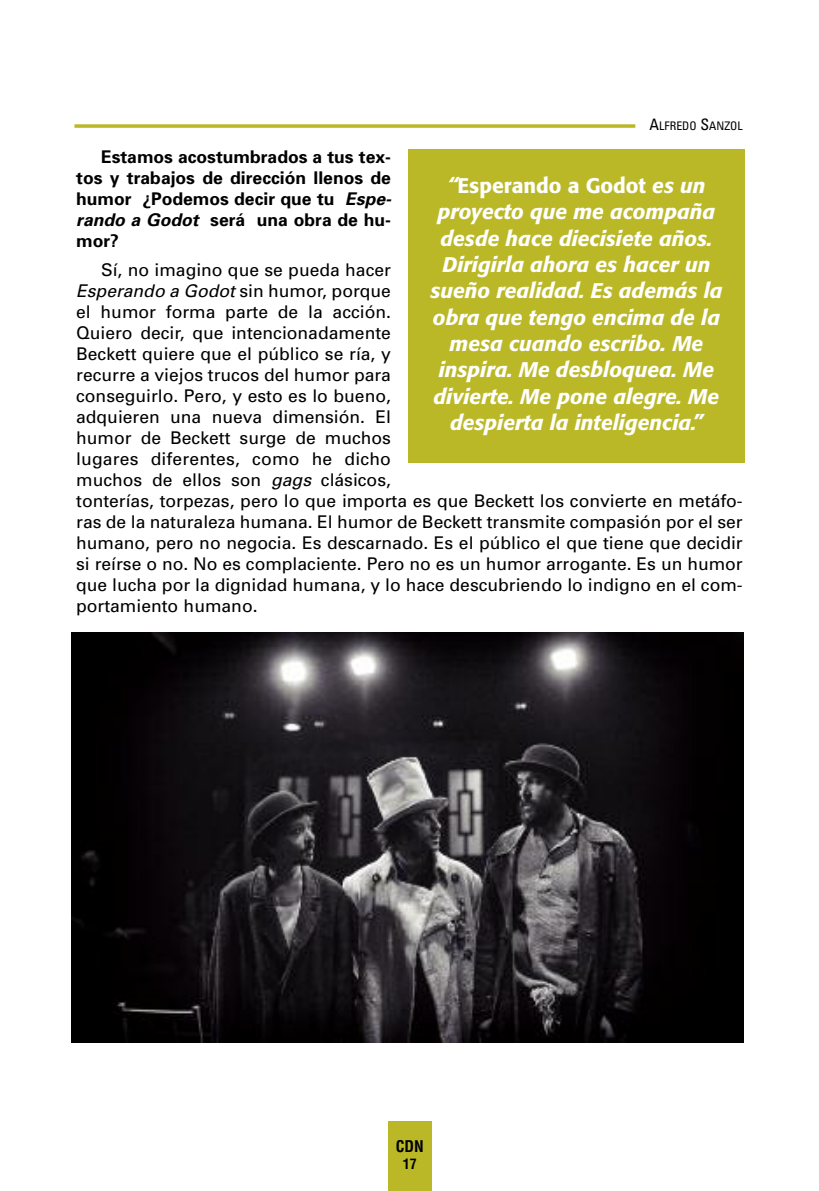
<style>
.page{position:relative;width:819px;height:1191px;background:#fff}
.page>*{position:absolute;margin:0;border:0;box-sizing:border-box;transform-origin:0 0}
.t1{font:italic 500 21px/26.2px "Formata";color:#fff;text-align:center}
.t2{font:17.5px/21px "Univers";color:#000}
.t3{font:700 17.5px/21px "Univers";color:#000;text-align:justify}
.t4{font:700 condensed 15.75px "Helvetica";color:#000}
.t5{font:700 condensed 14px "Helvetica";color:#000}
.t6{font:condensed 11.9px "Univers";color:#000}
.s1{font-size:15.75px}
.s2{font-style:italic}
.s3{font-style:normal}
</style>
<div class="page">
<svg style="left:74px;top:124px;width:561px;height:4px;background:#c3c042"></svg>
<div style="left:388px;top:1121px;width:43px;height:70px;background:#bbb828"></div>
<div style="left:408px;top:149px;width:336px;height:313px;background:#bbb828"></div>
<img style="left:71px;top:632px;width:672px;height:410px">
<p class="t6" style="left:649px;top:121px;width:95px"><span class="s1">A</span>LFREDO <span class="s1">S</span>ANZOL</p>
<p class="t3" style="left:76px;top:148px;width:317px;text-indent:25px">Estamos acostumbrados a tus tex&shy;tos y trabajos de dirección llenos de humor ¿Podemos decir que tu <span class="s2">Espe&shy;rando a Godot</span> será una obra de hu&shy;mor?</p>
<p class="t2" style="left:76px;top:261px;width:668px;text-indent:25px">Sí, no imagino que se pueda hacer<br><span class="s2">Esperando a Godot</span> sin humor, porque<br>el humor forma parte de la acción.<br>Quiero decir, que intencionadamente<br>Beckett quiere que el público se ría, y<br>recurre a viejos trucos del humor para<br>conseguirlo. Pero, y esto es lo bueno,<br>adquieren una nueva dimensión. El<br>humor de Beckett surge de muchos<br>lugares diferentes, como he dicho<br>muchos de ellos son <span class="s2">gags</span> clásicos,<br>tonterías, torpezas, pero lo que importa es que Beckett los convierte en metáfo&shy;ras de la naturaleza humana. El humor de Beckett transmite compasión por el ser humano, pero no negocia. Es descarnado. Es el público el que tiene que decidir si reírse o no. No es complaciente. Pero no es un humor arrogante. Es un humor que lucha por la dignidad humana, y lo hace descubriendo lo indigno en el com&shy;portamiento humano.</p>
<p class="t1" style="left:430px;top:174px;width:294px">“<span class="s3">Esperando a Godot</span> es un proyecto que me acompaña desde hace diecisiete años.<br>Dirigirla ahora es hacer un sueño realidad. Es además la obra que tengo encima de la mesa cuando escribo. Me inspira. Me desbloquea. Me divierte. Me pone alegre. Me despierta la inteligencia.”</p>
<p class="t4" style="left:395px;top:1137px;width:29px">CDN</p>
<p class="t5" style="left:402px;top:1156px;width:15px">17</p>
</div>
